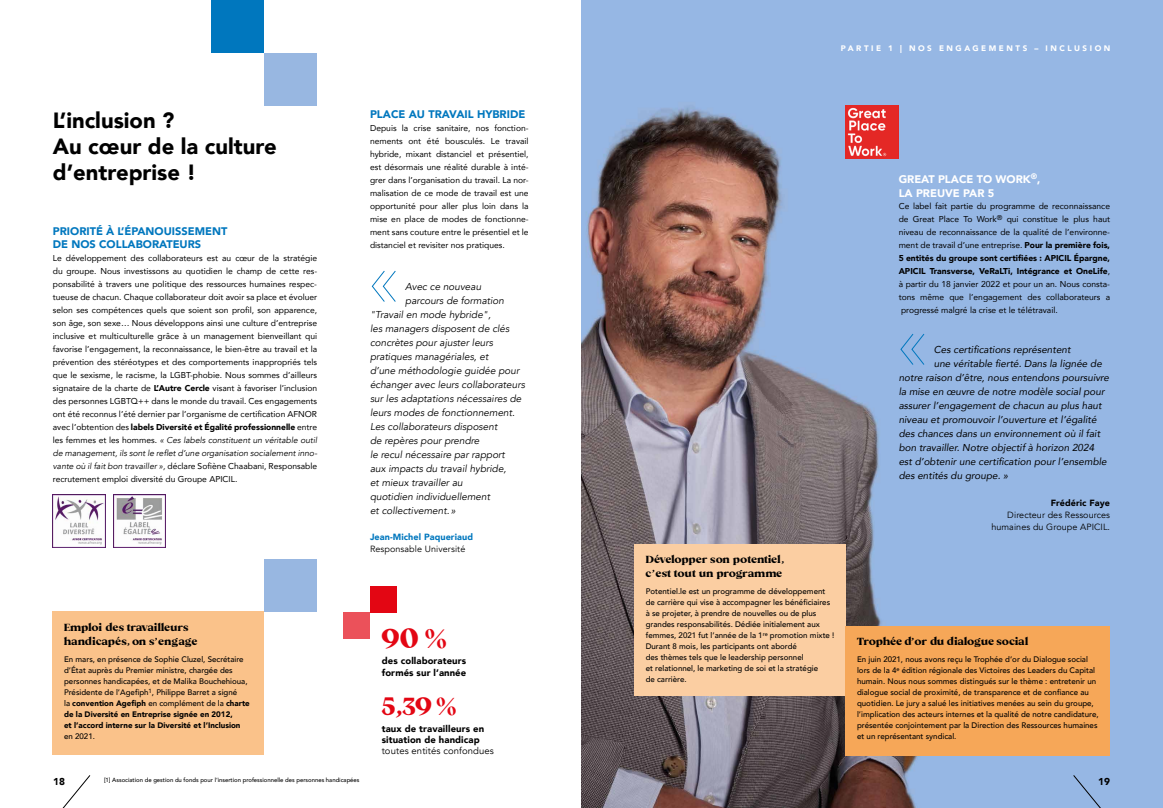
<style>
.page{position:relative;width:1163px;height:808px;background:#fff}
.page>*{position:absolute;margin:0;border:0;box-sizing:border-box;transform-origin:0 0}
.t1{font:26px "Bachelor";color:#e30613}
.t2{font:24px "Bachelor";color:#e30613}
.t3{font:900 22px/26px "Avenir";color:#000}
.t4{font:900 11px/13.2px "Avenir";color:#0077be}
.t5{font:900 11px/14px "Avenir";color:#fff}
.t6{font:italic 10px "Avenir";color:#000}
.t7{font:italic 10px "Avenir";color:#000}
.t8{font:10px/14px "Bachelor";letter-spacing:-.015em;color:#000}
.t9{font:900 10px "Avenir";color:#000}
.t10{font:900 9.5px/11.4px "Avenir";letter-spacing:.01em;color:#000}
.t11{font:9.5px "Avenir";letter-spacing:.01em;color:#000}
.t12{font:9px/12px "Avenir";letter-spacing:.01em;color:#000;text-align:right}
.t13{font:900 9px "Avenir";letter-spacing:.01em;color:#0077be}
.t14{font:900 9px "Avenir";letter-spacing:.01em;color:#000}
.t15{font:8.5px/13px "Avenir";color:#000;text-align:justify}
.t16{font:500 8px/11px "Avenir";color:#000}
.t17{font:900 8px "Avenir";letter-spacing:.315em;color:#fff}
.t18{font:500 6px "Avenir";color:#000}
.s1{font-weight:900}
.s2{font-style:italic}
</style>
<div class="page">
<img style="left:581px;top:0;width:581px;height:808px">
<div style="left:634px;top:544px;width:211px;height:152px;background:#fbcea2"></div>
<svg style="left:900px;top:333px;width:24px;height:32px"></svg>
<img style="left:53px;top:495px;width:53px;height:52px">
<img style="left:113px;top:495px;width:53px;height:52px">
<div style="left:264px;top:53px;width:53px;height:53px;background:#98b7e1"></div>
<div style="left:211px;top:0;width:53px;height:53px;background:#0077be"></div>
<div style="left:264px;top:560px;width:53px;height:52px;background:#98b7e1"></div>
<div style="left:370px;top:586px;width:26px;height:26px;background:#e30613"></div>
<div style="left:343px;top:612px;width:27px;height:27px;background:#eb515a"></div>
<div style="left:845px;top:626px;width:264px;height:129px;background:#f6a758"></div>
<div style="left:53px;top:612px;width:211px;height:143px;background:#fac28a"></div>
<svg style="left:371px;top:271px;width:25px;height:31px"></svg>
<img style="left:845px;top:106px;width:53px;height:52px">
<svg style="left:1073px;top:775px;width:39px;height:33px"></svg>
<svg style="left:62px;top:775px;width:28px;height:33px"></svg>
<h3 class="t3" style="left:53px;top:106px;width:225px">L’inclusion ?<br>Au cœur de la culture d’entreprise !</h3>
<p class="t4" style="left:53px;top:224px;width:176px">PRIORITÉ À L’ÉPANOUISSEMENT<br>DE NOS COLLABORATEURS</p>
<p class="t15" style="left:53px;top:251px;width:266px">Le développement des collaborateurs est au cœur de la stratégie du groupe. Nous investissons au quotidien le champ de cette res&shy;ponsabilité à travers une politique des ressources humaines respec&shy;tueuse de chacun. Chaque collaborateur doit avoir sa place et évoluer selon ses compétences quels que soient son profil, son apparence, son âge, son sexe… Nous développons ainsi une culture d’entreprise inclusive et multiculturelle grâce à un management bienveillant qui favorise l’engagement, la reconnaissance, le bien-être au travail et la prévention des stéréotypes et des comportements inappropriés tels que le sexisme, le racisme, la LGBT-phobie. Nous sommes d’ailleurs signataire de la charte de <span class="s1">L’Autre Cercle</span> visant à favoriser l’inclusion des personnes LGBTQ++ dans le monde du travail. Ces engagements ont été reconnus l’été dernier par l’organisme de certification AFNOR avec l’obtention des <span class="s1">labels Diversité et Égalité professionnelle</span> entre les femmes et les hommes. <span class="s2">« Ces labels constituent un véritable outil de management, ils sont le reflet d’une organisation socialement inno&shy;vante où il fait bon travailler »,</span> déclare Sofiène Chaabani, Responsable recrutement emploi diversité du Groupe APICIL.</p>
<p class="t8" style="left:64px;top:621px;width:135px">Emploi des travailleurs handicapés, on s’engage</p>
<p class="t16" style="left:64px;top:653px;width:187px">En mars, en présence de Sophie Cluzel, Secrétaire d’État auprès du Premier ministre, chargée des personnes handicapées, et de Malika Bouchehioua, Présidente de l’Agefiph<sup>1</sup>, Philippe Barret a signé<br>la <span class="s1">convention Agefiph</span> en complément de la <span class="s1">charte de la Diversité en Entreprise signée en 2012,<br>et l’accord interne sur la Diversité et l’Inclusion</span></p>
<p class="t16" style="left:64px;top:730px;width:32px">en 2021.</p>
<p class="t4" style="left:370px;top:107px;width:157px">PLACE AU TRAVAIL HYBRIDE</p>
<p class="t15" style="left:370px;top:121px;width:160px">Depuis la crise sanitaire, nos fonction&shy;nements ont été bousculés. Le travail hybride, mixant distanciel et présentiel, est désormais une réalité durable à inté&shy;grer dans l’organisation du travail. La nor&shy;malisation de ce mode de travail est une opportunité pour aller plus loin dans la mise en place de modes de fonctionne&shy;ment sans couture entre le présentiel et le distanciel et revisiter nos pratiques.</p>
<p class="t6" style="left:405px;top:280px;width:77px">Avec ce nouveau</p>
<p class="t6" style="left:405px;top:294px;width:100px">parcours de formation</p>
<p class="t6" style="left:370px;top:308px;width:122px">"Travail en mode hybride",</p>
<p class="t6" style="left:370px;top:322px;width:141px">les managers disposent de clés</p>
<p class="t6" style="left:370px;top:336px;width:124px">concrètes pour ajuster leurs</p>
<p class="t6" style="left:370px;top:350px;width:120px">pratiques managériales, et</p>
<p class="t6" style="left:370px;top:364px;width:151px">d’une méthodologie guidée pour</p>
<p class="t6" style="left:370px;top:378px;width:156px">échanger avec leurs collaborateurs</p>
<p class="t6" style="left:370px;top:392px;width:153px">sur les adaptations nécessaires de</p>
<p class="t6" style="left:370px;top:406px;width:146px">leurs modes de fonctionnement.</p>
<p class="t6" style="left:370px;top:420px;width:129px">Les collaborateurs disposent</p>
<p class="t6" style="left:370px;top:434px;width:111px">de repères pour prendre</p>
<p class="t6" style="left:370px;top:448px;width:136px">le recul nécessaire par rapport</p>
<p class="t6" style="left:370px;top:462px;width:138px">aux impacts du travail hybride,</p>
<p class="t6" style="left:370px;top:476px;width:94px">et mieux travailler au</p>
<p class="t6" style="left:370px;top:490px;width:121px">quotidien individuellement</p>
<p class="t6" style="left:370px;top:504px;width:87px">et collectivement. »</p>
<p class="t13" style="left:370px;top:529px;width:104px">Jean-Michel Paqueriaud</p>
<p class="t12" style="left:370px;top:543px;width:97px">Responsable Université</p>
<h1 class="t1" style="left:381px;top:621px;width:68px">90 %</h1>
<p class="t10" style="left:381px;top:655px;width:86px">des collaborateurs formés sur l’année</p>
<h2 class="t2" style="left:381px;top:690px;width:78px">5,39%</h2>
<p class="t10" style="left:381px;top:722px;width:104px">taux de travailleurs en situation de handicap</p>
<p class="t11" style="left:381px;top:745px;width:114px">toutes entités confondues</p>
<p class="t17" style="left:840px;top:41px;width:271px">PARTIE 1 | NOS ENGAGEMENTS – INCLUSION</p>
<p class="t8" style="left:645px;top:553px;width:140px">Développer son potentiel, c’est tout un programme</p>
<p class="t16" style="left:645px;top:585px;width:190px">Potentiel.le est un programme de développement de carrière qui vise à accompagner les bénéficiaires à se projeter, à prendre de nouvelles ou de plus grandes responsabilités. Dédiée initialement aux femmes, 2021 fut l’année de la 1<sup>re</sup> promotion mixte !<br>Durant 8 mois, les participants ont abordé<br>des thèmes tels que le leadership personnel<br>et relationnel, le marketing de soi et la stratégie<br>de carrière.</p>
<p class="t5" style="left:898px;top:172px;width:143px">GREAT PLACE TO WORK<sup>®</sup>,<br>LA PREUVE PAR 5</p>
<p class="t15" style="left:898px;top:199px;width:213px">Ce label fait partie du programme de reconnaissance de Great Place To Work<sup>®</sup> qui constitue le plus haut niveau de reconnaissance de la qualité de l’environne&shy;ment de travail d’une entreprise. <span class="s1">Pour la première fois, 5 entités du groupe sont certifiées : APICIL Épargne, APICIL Transverse, VeRaLTi, Intégrance et OneLife</span>, à partir du 18 janvier 2022 et pour un an. Nous consta&shy;tons même que l’engagement des collaborateurs a progressé malgré la crise et le télétravail.</p>
<p class="t7" style="left:933px;top:343px;width:138px">Ces certifications représentent</p>
<p class="t7" style="left:933px;top:357px;width:170px">une véritable fierté. Dans la lignée de</p>
<p class="t7" style="left:898px;top:371px;width:212px">notre raison d’être, nous entendons poursuivre</p>
<p class="t7" style="left:898px;top:385px;width:207px">la mise en œuvre de notre modèle social pour</p>
<p class="t7" style="left:898px;top:399px;width:204px">assurer l’engagement de chacun au plus haut</p>
<p class="t7" style="left:898px;top:413px;width:199px">niveau et promouvoir l’ouverture et l’égalité</p>
<p class="t7" style="left:898px;top:427px;width:203px">des chances dans un environnement où il fait</p>
<p class="t7" style="left:898px;top:441px;width:197px">bon travailler. Notre objectif à horizon 2024</p>
<p class="t7" style="left:898px;top:455px;width:209px">est d’obtenir une certification pour l’ensemble</p>
<p class="t7" style="left:898px;top:469px;width:111px">des entités du groupe. »</p>
<p class="t14" style="left:1050px;top:495px;width:61px">Frédéric Faye</p>
<p class="t12" style="left:991px;top:509px;width:120px">Directeur des Ressources humaines du Groupe APICIL.</p>
<p class="t8" style="left:856px;top:635px;width:174px">Trophée d’or du dialogue social</p>
<p class="t16" style="left:856px;top:653px;width:243px">En juin 2021, nous avons reçu le Trophée d’or du Dialogue social lors de la 4<sup>e</sup> édition régionale des Victoires des Leaders du Capital humain. Nous nous sommes distingués sur le thème : entretenir un dialogue social de proximité, de transparence et de confiance au quotidien. Le jury a salué les initiatives menées au sein du groupe, l’implication des acteurs internes et la qualité de notre candidature, présentée conjointement par la Direction des Ressources humaines et un représentant syndical.</p>
<p class="t18" style="left:104px;top:775px;width:257px">[1] Association de gestion du fonds pour l’insertion professionnelle des personnes handicapées</p>
<p class="t9" style="left:53px;top:773px;width:13px">18</p>
<p class="t9" style="left:1098px;top:773px;width:13px">19</p>
</div>
